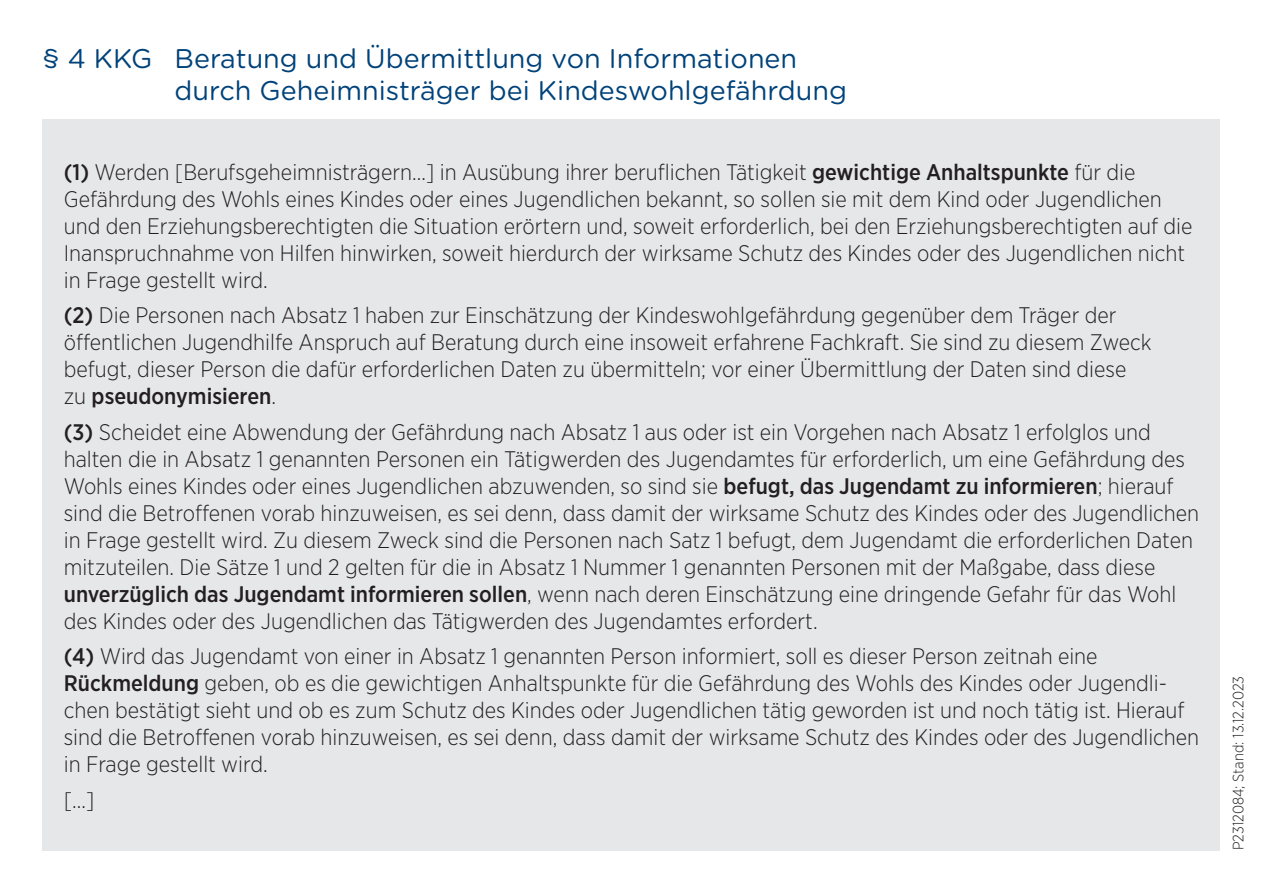
<style>
.page{position:relative;width:1263px;height:893px;background:#fff}
.page>*{position:absolute;margin:0;border:0;box-sizing:border-box;transform-origin:0 0}
.t1{font:27px/32.4px "Gotham Rounded";color:#004279}
.t2{font:300 22.5px/27px "Gotham Narrow";color:#231f20}
.t3{font:300 15px "Gotham Narrow";color:#231f20}
.s1{font-weight:500}
</style>
<div class="page">
<div style="left:43px;top:119px;width:1177px;height:731px;background:#e6e7e9"></div>
<p class="t1" style="left:175px;top:41px;width:674px;text-indent:-132px">§ 4 KKG Beratung und Übermittlung von Informationen durch Geheimnisträger bei Kindeswohlgefährdung</p>
<p class="t2" style="left:64px;top:158px;width:1130px"><span class="s1">(1)</span> Werden [Berufsgeheimnisträgern…] in Ausübung ihrer beruflichen Tätigkeit <span class="s1">gewichtige Anhaltspunkte</span> für die Gefährdung des Wohls eines Kindes oder eines Jugendlichen bekannt, so sollen sie mit dem Kind oder Jugendlichen und den Erziehungsberechtigten die Situation erörtern und, soweit erforderlich, bei den Erziehungsberechtigten auf die Inanspruchnahme von Hilfen hinwirken, soweit hierdurch der wirksame Schutz des Kindes oder des Jugendlichen nicht in Frage gestellt wird.</p>
<p class="t2" style="left:64px;top:301px;width:1089px"><span class="s1">(2)</span> Die Personen nach Absatz 1 haben zur Einschätzung der Kindeswohlgefährdung gegenüber dem Träger der öffentlichen Jugendhilfe Anspruch auf Beratung durch eine insoweit erfahrene Fachkraft. Sie sind zu diesem Zweck befugt, dieser Person die dafür erforderlichen Daten zu übermitteln; vor einer Übermittlung der Daten sind diese zu <span class="s1">pseudonymisieren</span>.</p>
<p class="t2" style="left:64px;top:418px;width:1137px"><span class="s1">(3)</span> Scheidet eine Abwendung der Gefährdung nach Absatz 1 aus oder ist ein Vorgehen nach Absatz 1 erfolglos und halten die in Absatz 1 genannten Personen ein Tätigwerden des Jugendamtes für erforderlich, um eine Gefährdung des Wohls eines Kindes oder eines Jugendlichen abzuwenden, so sind sie <span class="s1">befugt, das Jugendamt zu informieren</span>; hierauf sind die Betroffenen vorab hinzuweisen, es sei denn, dass damit der wirksame Schutz des Kindes oder des Jugendlichen in Frage gestellt wird. Zu diesem Zweck sind die Personen nach Satz 1 befugt, dem Jugendamt die erforderlichen Daten mitzuteilen. Die Sätze 1 und 2 gelten für die in Absatz 1 Nummer 1 genannten Personen mit der Maßgabe, dass diese <span class="s1">unverzüglich das Jugendamt informieren sollen</span>, wenn nach deren Einschätzung eine dringende Gefahr für das Wohl des Kindes oder des Jugendlichen das Tätigwerden des Jugendamtes erfordert.</p>
<p class="t2" style="left:64px;top:642px;width:1137px"><span class="s1">(4)</span> Wird das Jugendamt von einer in Absatz 1 genannten Person informiert, soll es dieser Person zeitnah eine <span class="s1">Rückmeldung</span> geben, ob es die gewichtigen Anhaltspunkte für die Gefährdung des Wohls des Kindes oder Jugendli&shy;chen bestätigt sieht und ob es zum Schutz des Kindes oder Jugendlichen tätig geworden ist und noch tätig ist. Hierauf sind die Betroffenen vorab hinzuweisen, es sei denn, dass damit der wirksame Schutz des Kindes oder des Jugendlichen in Frage gestellt wird.</p>
<p class="t2" style="left:64px;top:786px;width:32px">[…]</p>
<p class="t3" style="left:1229px;top:850px;width:176px;rotate:-90deg">P2312084; Stand: 13.12.2023</p>
</div>
